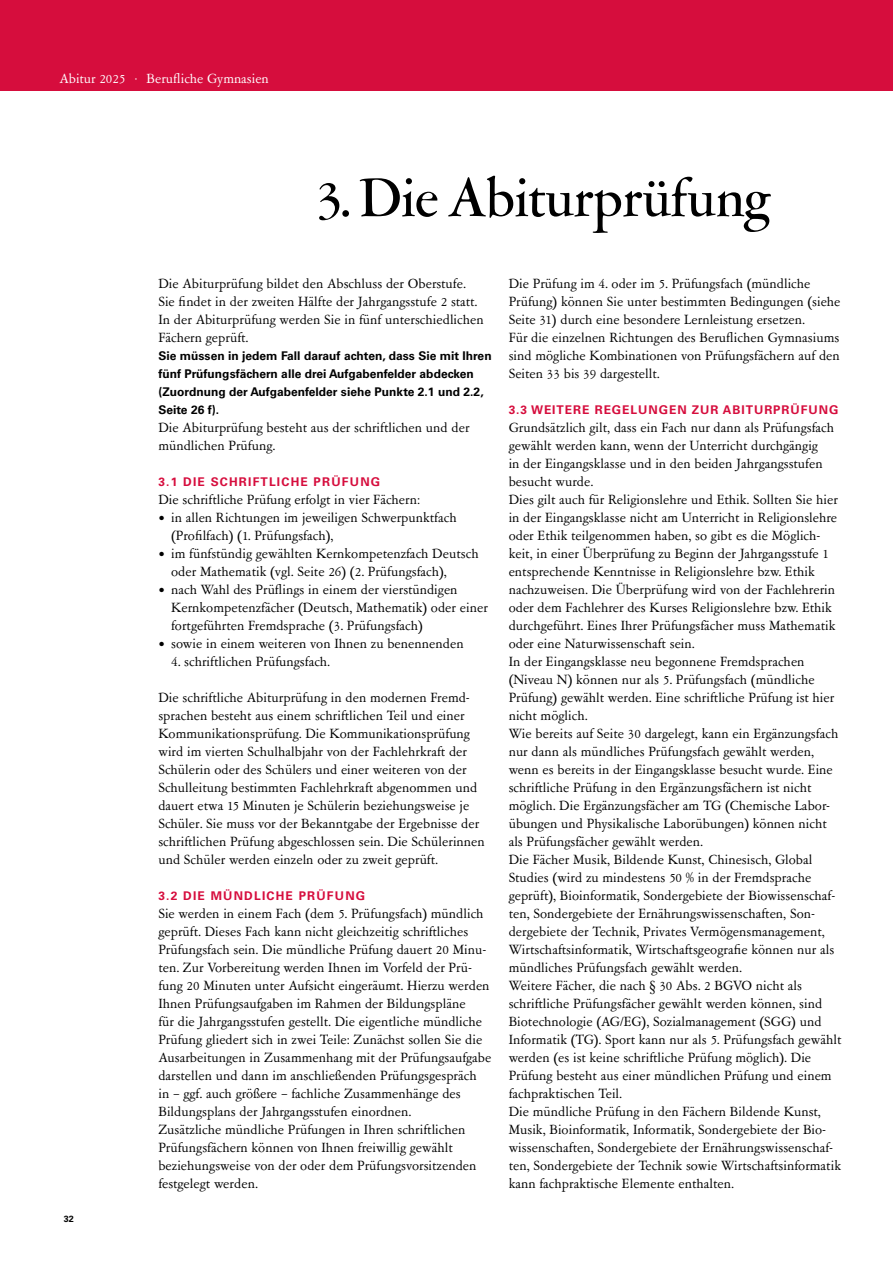
<style>
.page{position:relative;width:893px;height:1263px;background:#fff}
.page>*{position:absolute;margin:0;border:0;box-sizing:border-box;transform-origin:0 0}
.INH_Versal_Headline_H2{font:500 60px "Garamont Amst SH";letter-spacing:.005em;color:#000}
.Copy{font:15px/18px "Garamont Amst SB";letter-spacing:.005em;color:#000}
.t1{font:15px "Garamont Amst SB";color:#fff}
.Copy-2{font:700 12px/18px "Univers LT Std";letter-spacing:.005em;color:#000}
.INH_Subhead_1_ROT_als_H3{font:700 12px "Univers LT Std";letter-spacing:.1em;color:#d60d3d}
.INH_Subhead_1_ROT_als_H3-2{font:700 12px "Univers LT Std";letter-spacing:.08em;color:#d60d3d}
.t2{font:700 9px "Univers LT Std";color:#000}
</style>
<div class="page">
<div style="left:0;top:0;width:893px;height:90px;background:#d60d3d"></div>
<p class="t1" style="left:60px;top:71px;width:211px">Abitur 2025 · Berufliche Gymnasien</p>
<h2 class="INH_Versal_Headline_H2" style="left:318px;top:169px;width:453px">3. Die Abiturprüfung</h2>
<p class="t2" style="left:64px;top:1214px;width:12px">32</p>
<p class="Copy" style="left:158px;top:275px;width:327px">Die Abiturprüfung bildet den Abschluss der Oberstufe.<br>Sie findet in der zweiten Hälfte der Jahrgangsstufe 2 statt.<br>In der Abiturprüfung werden Sie in fünf unterschiedlichen Fächern geprüft.</p>
<p class="Copy-2" style="left:158px;top:347px;width:335px">Sie müssen in jedem Fall darauf achten, dass Sie mit Ihren fünf Prüfungsfächern alle drei Aufgabenfelder abdecken (Zuordnung der Aufgabenfelder siehe Punkte 2.1 und 2.2, Seite 26 f).</p>
<p class="Copy" style="left:158px;top:419px;width:313px">Die Abiturprüfung besteht aus der schriftlichen und der mündlichen Prüfung.</p>
<h3 class="INH_Subhead_1_ROT_als_H3" style="left:158px;top:475px;width:223px">3.1 DIE SCHRIFTLICHE PRÜFUNG</h3>
<p class="Copy" style="left:158px;top:491px;width:263px">Die schriftliche Prüfung erfolgt in vier Fächern:</p>
<p class="Copy" style="left:171px;top:509px;width:287px;text-indent:-13px">• in allen Richtungen im jeweiligen Schwerpunktfach (Profilfach) (1. Prüfungsfach),</p>
<p class="Copy" style="left:171px;top:545px;width:309px;text-indent:-13px">• im fünfstündig gewählten Kernkompetenzfach Deutsch oder Mathematik (vgl. Seite 26) (2. Prüfungsfach),</p>
<p class="Copy" style="left:171px;top:581px;width:318px;text-indent:-13px">• nach Wahl des Prüflings in einem der vierstündigen<br>Kernkompetenzfächer (Deutsch, Mathematik) oder einer fortgeführten Fremdsprache (3. Prüfungsfach)</p>
<p class="Copy" style="left:158px;top:635px;width:307px">• sowie in einem weiteren von Ihnen zu benennenden</p>
<p class="Copy" style="left:171px;top:653px;width:160px">4. schriftlichen Prüfungsfach.</p>
<p class="Copy" style="left:158px;top:689px;width:328px">Die schriftliche Abiturprüfung in den modernen Fremd&shy;sprachen besteht aus einem schriftlichen Teil und einer Kommunikationsprüfung. Die Kommunikationsprüfung wird im vierten Schulhalbjahr von der Fachlehrkraft der Schülerin oder des Schülers und einer weiteren von der Schulleitung bestimmten Fachlehrkraft abgenommen und dauert etwa 15 Minuten je Schülerin beziehungsweise je Schüler. Sie muss vor der Bekanntgabe der Ergebnisse der schriftlichen Prüfung abgeschlossen sein. Die Schülerinnen und Schüler werden einzeln oder zu zweit geprüft.</p>
<h3 class="INH_Subhead_1_ROT_als_H3" style="left:158px;top:889px;width:208px">3.2 DIE MÜNDLICHE PRÜFUNG</h3>
<p class="Copy" style="left:158px;top:905px;width:334px">Sie werden in einem Fach (dem 5. Prüfungsfach) mündlich geprüft. Dieses Fach kann nicht gleichzeitig schriftliches Prüfungsfach sein. Die mündliche Prüfung dauert 20 Minu&shy;ten. Zur Vorbereitung werden Ihnen im Vorfeld der Prü&shy;fung 20 Minuten unter Aufsicht eingeräumt. Hierzu werden Ihnen Prüfungsaufgaben im Rahmen der Bildungspläne<br>für die Jahrgangsstufen gestellt. Die eigentliche mündliche Prüfung gliedert sich in zwei Teile: Zunächst sollen Sie die Ausarbeitungen in Zusammenhang mit der Prüfungsaufgabe darstellen und dann im anschließenden Prüfungsgespräch<br>in – ggf. auch größere – fachliche Zusammenhänge des Bildungsplans der Jahrgangsstufen einordnen.</p>
<p class="Copy" style="left:158px;top:1121px;width:320px">Zusätzliche mündliche Prüfungen in Ihren schriftlichen Prüfungsfächern können von Ihnen freiwillig gewählt beziehungsweise von der oder dem Prüfungsvorsitzenden festgelegt werden.</p>
<p class="Copy" style="left:509px;top:275px;width:333px">Die Prüfung im 4. oder im 5. Prüfungsfach (mündliche<br>Prüfung) können Sie unter bestimmten Bedingungen (siehe<br>Seite 31) durch eine besondere Lernleistung ersetzen.</p>
<p class="Copy" style="left:509px;top:329px;width:333px;text-align:justify">Für die einzelnen Richtungen des Beruflichen Gymnasiums sind mögliche Kombinationen von Prüfungsfächern auf den Seiten 33 bis 39 dargestellt.</p>
<h3 class="INH_Subhead_1_ROT_als_H3-2" style="left:509px;top:403px;width:331px">3.3 WEITERE REGELUNGEN ZUR ABITURPRÜFUNG</h3>
<p class="Copy" style="left:509px;top:419px;width:327px">Grundsätzlich gilt, dass ein Fach nur dann als Prüfungsfach gewählt werden kann, wenn der Unterricht durchgängig<br>in der Eingangsklasse und in den beiden Jahrgangsstufen besucht wurde.</p>
<p class="Copy" style="left:509px;top:491px;width:331px">Dies gilt auch für Religionslehre und Ethik. Sollten Sie hier in der Eingangsklasse nicht am Unterricht in Religionslehre oder Ethik teilgenommen haben, so gibt es die Möglich&shy;keit, in einer Überprüfung zu Beginn der Jahrgangsstufe 1 entsprechende Kenntnisse in Religionslehre bzw. Ethik nachzuweisen. Die Überprüfung wird von der Fachlehrerin oder dem Fachlehrer des Kurses Religionslehre bzw. Ethik durchgeführt. Eines Ihrer Prüfungsfächer muss Mathematik oder eine Naturwissenschaft sein.</p>
<p class="Copy" style="left:509px;top:653px;width:327px">In der Eingangsklasse neu begonnene Fremdsprachen (Niveau N) können nur als 5. Prüfungsfach (mündliche Prüfung) gewählt werden. Eine schriftliche Prüfung ist hier nicht möglich.</p>
<p class="Copy" style="left:509px;top:725px;width:331px">Wie bereits auf Seite 30 dargelegt, kann ein Ergänzungsfach nur dann als mündliches Prüfungsfach gewählt werden, wenn es bereits in der Eingangsklasse besucht wurde. Eine schriftliche Prüfung in den Ergänzungsfächern ist nicht möglich. Die Ergänzungsfächer am TG (Chemische Labor&shy;übungen und Physikalische Laborübungen) können nicht als Prüfungsfächer gewählt werden.</p>
<p class="Copy" style="left:509px;top:851px;width:328px">Die Fächer Musik, Bildende Kunst, Chinesisch, Global Studies (wird zu mindestens 50 % in der Fremdsprache geprüft), Bioinformatik, Sondergebiete der Biowissenschaf&shy;ten, Sondergebiete der Ernährungswissenschaften, Son&shy;dergebiete der Technik, Privates Vermögensmanagement, Wirtschaftsinformatik, Wirtschaftsgeografie können nur als mündliches Prüfungsfach gewählt werden.</p>
<p class="Copy" style="left:509px;top:977px;width:334px">Weitere Fächer, die nach § 30 Abs. 2 BGVO nicht als schriftliche Prüfungsfächer gewählt werden können, sind Biotechnologie (AG/EG), Sozialmanagement (SGG) und Informatik (TG). Sport kann nur als 5. Prüfungsfach gewählt werden (es ist keine schriftliche Prüfung möglich). Die Prüfung besteht aus einer mündlichen Prüfung und einem fachpraktischen Teil.<br>Die mündliche Prüfung in den Fächern Bildende Kunst, Musik, Bioinformatik, Informatik, Sondergebiete der Bio&shy;wissenschaften, Sondergebiete der Ernährungswissenschaf&shy;ten, Sondergebiete der Technik sowie Wirtschaftsinformatik kann fachpraktische Elemente enthalten.</p>
</div>
